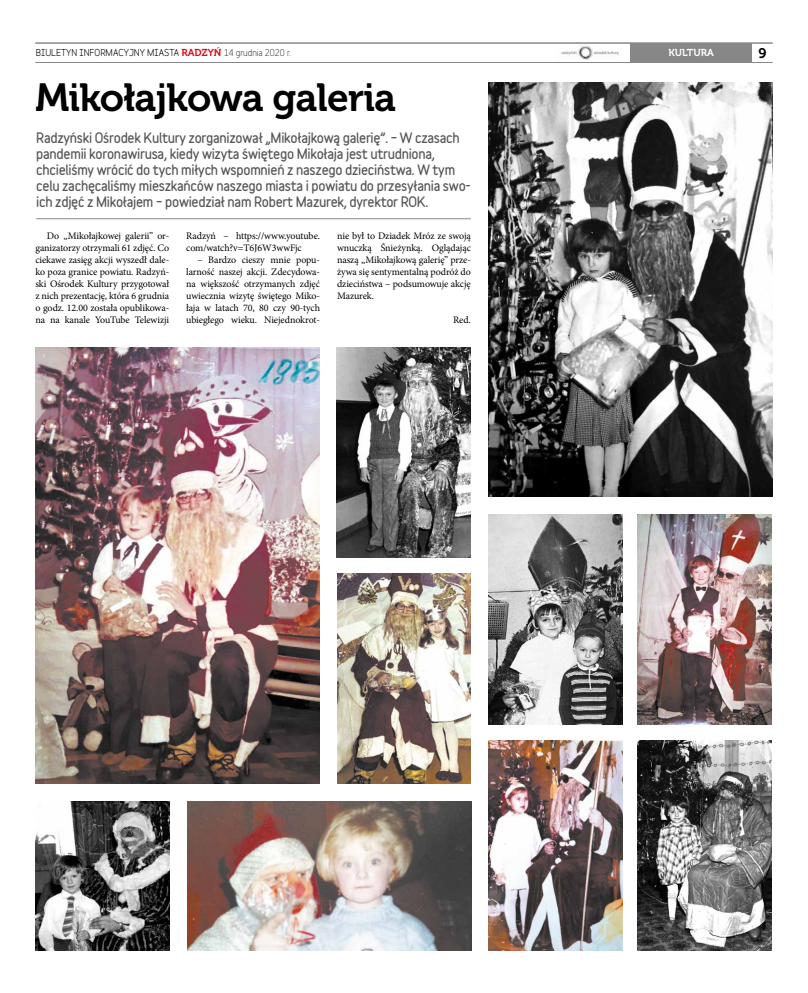
<style>
.page{position:relative;width:808px;height:993px;background:#fff}
.page>*{position:absolute;margin:0;border:0;box-sizing:border-box;transform-origin:0 0}
.t1{font:39px "Museo 700";letter-spacing:-.02em;color:#000}
.t2{font:14px "Museo 700";color:#000}
.t3{font:900 13px/16px "Variable";letter-spacing:-.02em;color:#575756}
.t4{font:10px/12px "Minion Pro";letter-spacing:-.01em;color:#000;text-align:justify}
.t5{font:10px "Museo 700";color:#fff}
.t6{font:700 9px "Variable";color:#000}
.s1{font-family:"Museo 700";font-weight:400;font-size:10px;color:#e30613}
.s2{font-weight:400}
</style>
<div class="page">
<img style="left:556px;top:42px;width:68px;height:18px">
<hr style="left:35px;top:43px;width:737px;height:1px;background:#878787">
<hr style="left:35px;top:62px;width:737px;height:1px;background:#878787">
<div style="left:631px;top:43px;width:121px;height:19px;background:#878787"></div>
<hr style="left:36px;top:218px;width:435px;height:1px;background:#878787">
<img style="left:489px;top:82px;width:284px;height:414px">
<img style="left:35px;top:347px;width:285px;height:436px">
<img style="left:187px;top:801px;width:285px;height:149px">
<img style="left:489px;top:514px;width:133px;height:209px">
<img style="left:337px;top:573px;width:134px;height:210px">
<img style="left:35px;top:801px;width:134px;height:149px">
<img style="left:337px;top:347px;width:134px;height:210px">
<img style="left:489px;top:740px;width:133px;height:210px">
<img style="left:638px;top:514px;width:133px;height:209px">
<img style="left:638px;top:740px;width:133px;height:210px">
<p class="t6" style="left:36px;top:45px;width:256px">BIULETYN INFORMACYJNY MIASTA <span class="s1">RADZYŃ</span> <span class="s2">14 grudnia 2020 r.</span></p>
<h2 class="t2" style="left:758px;top:45px;width:10px">9</h2>
<p class="t5" style="left:668px;top:47px;width:47px">KULTURA</p>
<h1 class="t1" style="left:35px;top:75px;width:362px">Mikołajkowa galeria</h1>
<p class="t3" style="left:36px;top:129px;width:436px">Radzyński Ośrodek Kultury zorganizował „Mikołajkową galerię”. – W czasach pandemii koronawirusa, kiedy wizyta świętego Mikołaja jest utrudniona, chcieliśmy wrócić do tych miłych wspomnień z naszego dzieciństwa. W tym celu zachęcaliśmy mieszkańców naszego miasta i powiatu do przesyłania swo&shy;ich zdjęć z Mikołajem – powiedział nam Robert Mazurek, dyrektor ROK.</p>
<p class="t4" style="left:35px;top:229px;width:135px;text-indent:11px">Do „Mikołajkowej galerii” or&shy;ganizatorzy otrzymali 61 zdjęć. Co ciekawe zasięg akcji wyszedł dale&shy;ko poza granice powiatu. Radzyń&shy;ski Ośrodek Kultury przygotował z nich prezentację, która 6 grudnia o godz. 12.00 została opublikowa&shy;na na kanale YouTube Telewizji</p>
<p class="t4" style="left:186px;top:229px;width:135px">Radzyń – https://www.youtube. com/watch?v=T6J6W3wwFjc</p>
<p class="t4" style="left:186px;top:253px;width:135px;text-indent:11px">– Bardzo cieszy mnie popu&shy;larność naszej akcji. Zdecydowa&shy;na większość otrzymanych zdjęć uwiecznia wizytę świętego Miko&shy;łaja w latach 70, 80 czy 90-tych ubiegłego wieku. Niejednokrot-</p>
<p class="t4" style="left:337px;top:229px;width:135px">nie był to Dziadek Mróz ze swoją wnuczką Śnieżynką. Oglądając naszą „Mikołajkową galerię” prze&shy;żywa się sentymentalną podróż do dzieciństwa – podsumowuje akcję Mazurek.</p>
<p class="t4" style="left:453px;top:313px;width:19px">Red.</p>
</div>
